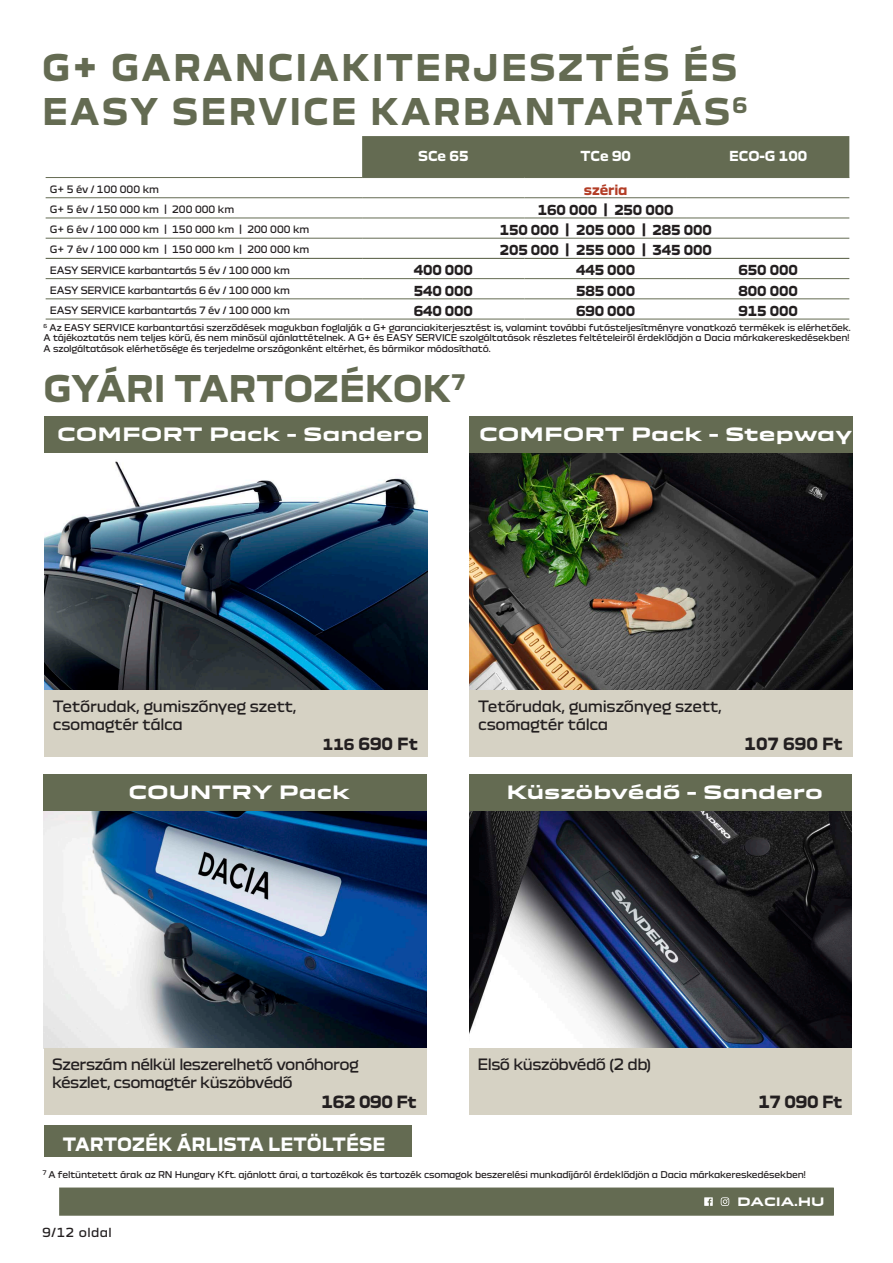
<style>
.page{position:relative;width:893px;height:1263px;background:#fff}
.page>*{position:absolute;margin:0;border:0;box-sizing:border-box;transform-origin:0 0}
.povinne_ruceni{font:700 36px/43.2px "Dacia Block";letter-spacing:.06em;color:#646b52}
.povinne_ruceni-2{font:700 36px "Dacia Block";color:#646b52}
.Titre-fd-bleu{font:700 18px "Dacia Block Extended";color:#fff}
.Titre-fd-bleu-2{font:700 18px "Dacia Block";color:#fff}
.t1{font:700 16.5px "Dacia Block";letter-spacing:-.02em;color:#231f20}
.t2{font:15px "Dacia Block";letter-spacing:-.025em;color:#231f20}
.t3{font:700 13.5px "Dacia Block";letter-spacing:-.01em;color:#231f20}
.t4{font:700 13.5px "Dacia Block";color:#fff}
.t5{font:700 13.5px "Dacia Block";letter-spacing:-.01em;color:#b33d26}
.t6{font:12px "Dacia Block";letter-spacing:.035em;color:#231f20}
.t7{font:700 11.4px "Dacia Block Extended";letter-spacing:-.005em;color:#fff}
.t8{font:9.75px "Dacia Block";letter-spacing:-.01em;color:#231f20}
.t9{font:9px/10.8px "Dacia Block";letter-spacing:-.02em;color:#231f20;text-align:justify}
.s1{font-size:15px}
</style>
<div class="page">
<div style="left:60px;top:1188px;width:773px;height:27px;background:#646b52"></div>
<svg style="left:704px;top:1197px;width:9px;height:9px"></svg>
<svg style="left:721px;top:1197px;width:8px;height:9px"></svg>
<div style="left:59px;top:1187px;width:775px;height:29px;border:2px solid #646b52"></div>
<div style="left:362px;top:136px;width:487px;height:41px;background:#646b52"></div>
<hr style="left:46px;top:197px;width:316px;height:1px;background:#646b52">
<hr style="left:46px;top:218px;width:316px;height:1px;background:#646b52">
<hr style="left:46px;top:238px;width:316px;height:1px;background:#646b52">
<hr style="left:46px;top:278px;width:316px;height:1px;background:#646b52">
<hr style="left:362px;top:278px;width:163px;height:1px;background:#646b52">
<hr style="left:525px;top:278px;width:162px;height:1px;background:#646b52">
<hr style="left:687px;top:278px;width:162px;height:1px;background:#646b52">
<hr style="left:46px;top:298px;width:316px;height:1px;background:#646b52">
<hr style="left:362px;top:298px;width:163px;height:1px;background:#646b52">
<hr style="left:525px;top:298px;width:162px;height:1px;background:#646b52">
<hr style="left:687px;top:298px;width:162px;height:1px;background:#646b52">
<hr style="left:46px;top:319px;width:316px;height:1px;background:#646b52">
<hr style="left:46px;top:177px;width:316px;height:1px;background:#646b52">
<hr style="left:362px;top:319px;width:163px;height:1px;background:#646b52">
<hr style="left:525px;top:319px;width:162px;height:1px;background:#646b52">
<hr style="left:687px;top:319px;width:162px;height:1px;background:#646b52">
<hr style="left:362px;top:177px;width:163px;height:1px;background:#646b52">
<hr style="left:525px;top:177px;width:162px;height:1px;background:#646b52">
<hr style="left:687px;top:177px;width:162px;height:1px;background:#646b52">
<hr style="left:362px;top:197px;width:163px;height:1px;background:#646b52">
<hr style="left:525px;top:197px;width:162px;height:1px;background:#646b52">
<hr style="left:687px;top:197px;width:162px;height:1px;background:#646b52">
<hr style="left:362px;top:238px;width:163px;height:1px;background:#646b52">
<hr style="left:525px;top:238px;width:162px;height:1px;background:#646b52">
<hr style="left:687px;top:238px;width:162px;height:1px;background:#646b52">
<hr style="left:362px;top:218px;width:163px;height:1px;background:#646b52">
<hr style="left:525px;top:218px;width:162px;height:1px;background:#646b52">
<hr style="left:687px;top:218px;width:162px;height:1px;background:#646b52">
<hr style="left:46px;top:258px;width:316px;height:1px;background:#646b52">
<hr style="left:362px;top:258px;width:163px;height:1px;background:#646b52">
<hr style="left:525px;top:258px;width:162px;height:1px;background:#646b52">
<hr style="left:687px;top:258px;width:162px;height:1px;background:#646b52">
<img style="left:45px;top:461px;width:383px;height:229px">
<img style="left:470px;top:453px;width:383px;height:237px">
<img style="left:469px;top:811px;width:383px;height:237px">
<div style="left:44px;top:417px;width:383px;height:36px;background:#646b52"></div>
<div style="left:470px;top:417px;width:383px;height:36px;background:#646b52"></div>
<img style="left:44px;top:811px;width:383px;height:237px">
<div style="left:44px;top:775px;width:383px;height:36px;background:#646b52"></div>
<div style="left:469px;top:775px;width:383px;height:36px;background:#646b52"></div>
<div style="left:44px;top:690px;width:384px;height:66px;background:#d6d2c4"></div>
<div style="left:470px;top:690px;width:383px;height:66px;background:#d6d2c4"></div>
<div style="left:44px;top:1048px;width:383px;height:66px;background:#d6d2c4"></div>
<div style="left:469px;top:1048px;width:383px;height:66px;background:#d6d2c4"></div>
<div style="left:45px;top:1126px;width:367px;height:31px;background:#646b52"></div>
<p class="povinne_ruceni" style="left:42px;top:47px;width:707px">G+ GARANCIAKITERJESZTÉS ÉS<br>EASY SERVICE KARBANTARTÁS<sup>6</sup></p>
<p class="t4" style="left:418px;top:148px;width:52px">SCe 65</p>
<p class="t4" style="left:580px;top:148px;width:52px">TCe 90</p>
<p class="t4" style="left:729px;top:148px;width:80px">ECO-G 100</p>
<p class="t8" style="left:50px;top:181px;width:111px">G+ 5 év / 100 000 km</p>
<p class="t5" style="left:584px;top:182px;width:45px">széria</p>
<p class="t8" style="left:50px;top:201px;width:186px">G+ 5 év / 150 000 km | 200 000 km</p>
<p class="t3" style="left:538px;top:202px;width:137px">160 000 | 250 000</p>
<p class="t8" style="left:50px;top:222px;width:261px">G+ 6 év / 100 000 km | 150 000 km | 200 000 km</p>
<p class="t3" style="left:500px;top:222px;width:214px">150 000 | 205 000 | 285 000</p>
<p class="t8" style="left:50px;top:242px;width:261px">G+ 7 év / 100 000 km | 150 000 km | 200 000 km</p>
<p class="t3" style="left:500px;top:243px;width:214px">205 000 | 255 000 | 345 000</p>
<p class="t8" style="left:50px;top:262px;width:242px">EASY SERVICE karbantartás 5 év / 100 000 km</p>
<p class="t3" style="left:414px;top:263px;width:61px">400 000</p>
<p class="t3" style="left:576px;top:263px;width:61px">445 000</p>
<p class="t3" style="left:738px;top:263px;width:61px">650 000</p>
<p class="t8" style="left:50px;top:282px;width:242px">EASY SERVICE karbantartás 6 év / 100 000 km</p>
<p class="t3" style="left:414px;top:283px;width:61px">540 000</p>
<p class="t3" style="left:576px;top:283px;width:61px">585 000</p>
<p class="t3" style="left:738px;top:283px;width:61px">800 000</p>
<p class="t8" style="left:50px;top:302px;width:242px">EASY SERVICE karbantartás 7 év / 100 000 km</p>
<p class="t3" style="left:414px;top:303px;width:61px">640 000</p>
<p class="t3" style="left:576px;top:303px;width:61px">690 000</p>
<p class="t3" style="left:738px;top:303px;width:61px">915 000</p>
<p class="t9" style="left:44px;top:322px;width:809px"><sup>6</sup> Az EASY SERVICE karbantartási szerződések magukban foglalják a G+ garanciakiterjesztést is, valamint további futásteljesítményre vonatkozó termékek is elérhetőek.<br>A tájékoztatás nem teljes körű, és nem minősül ajánlattételnek. A G+ és EASY SERVICE szolgáltatások részletes feltételeiről érdeklődjön a Dacia márkakereskedésekben!<br>A szolgáltatások elérhetősége és terjedelme országonként eltérhet, és bármikor módosítható.</p>
<p class="povinne_ruceni-2" style="left:43px;top:369px;width:424px">GYÁRI TARTOZÉKOK<sup>7</sup></p>
<p class="Titre-fd-bleu" style="left:57px;top:424px;width:367px">COMFORT Pack - Sandero</p>
<p class="Titre-fd-bleu" style="left:479px;top:424px;width:375px">COMFORT Pack - Stepway</p>
<p class="t2" style="left:53px;top:694px;width:245px">Tetőrudak, gumiszőnyeg szett,</p>
<p class="t2" style="left:53px;top:712px;width:132px">csomagtér tálca</p>
<p class="t1" style="left:323px;top:735px;width:97px"><span class="s1">116</span> 690 Ft</p>
<p class="t2" style="left:478px;top:694px;width:245px">Tetőrudak, gumiszőnyeg szett,</p>
<p class="t2" style="left:478px;top:712px;width:132px">csomagtér tálca</p>
<p class="t1" style="left:744px;top:734px;width:100px">107 690 Ft</p>
<p class="Titre-fd-bleu" style="left:128px;top:782px;width:223px">COUNTRY Pack</p>
<p class="Titre-fd-bleu" style="left:506px;top:782px;width:318px">Küszöbvédő - Sandero</p>
<p class="t2" style="left:52px;top:1052px;width:308px">Szerszám nélkül leszerelhető vonóhorog</p>
<p class="t2" style="left:52px;top:1070px;width:242px">készlet, csomagtér küszöbvédő</p>
<p class="t1" style="left:322px;top:1093px;width:97px">162 090 Ft</p>
<p class="Titre-fd-bleu-2" style="left:63px;top:1134px;width:324px">TARTOZÉK ÁRLISTA LETÖLTÉSE</p>
<p class="t2" style="left:477px;top:1052px;width:176px">Első küszöbvédő (2 db)</p>
<p class="t1" style="left:758px;top:1093px;width:86px">17 090 Ft</p>
<p class="t9" style="left:43px;top:1169px;width:765px"><sup>7</sup> A feltüntetett árak az RN Hungary Kft. ajánlott árai, a tartozékok és tartozék csomagok beszerelési munkadíjáról érdeklődjön a Dacia márkakereskedésekben!</p>
<h3 class="t6" style="left:43px;top:1223px;width:71px">9/12 oldal</h3>
<p class="t7" style="left:737px;top:1195px;width:89px">DACIA.HU</p>
</div>
